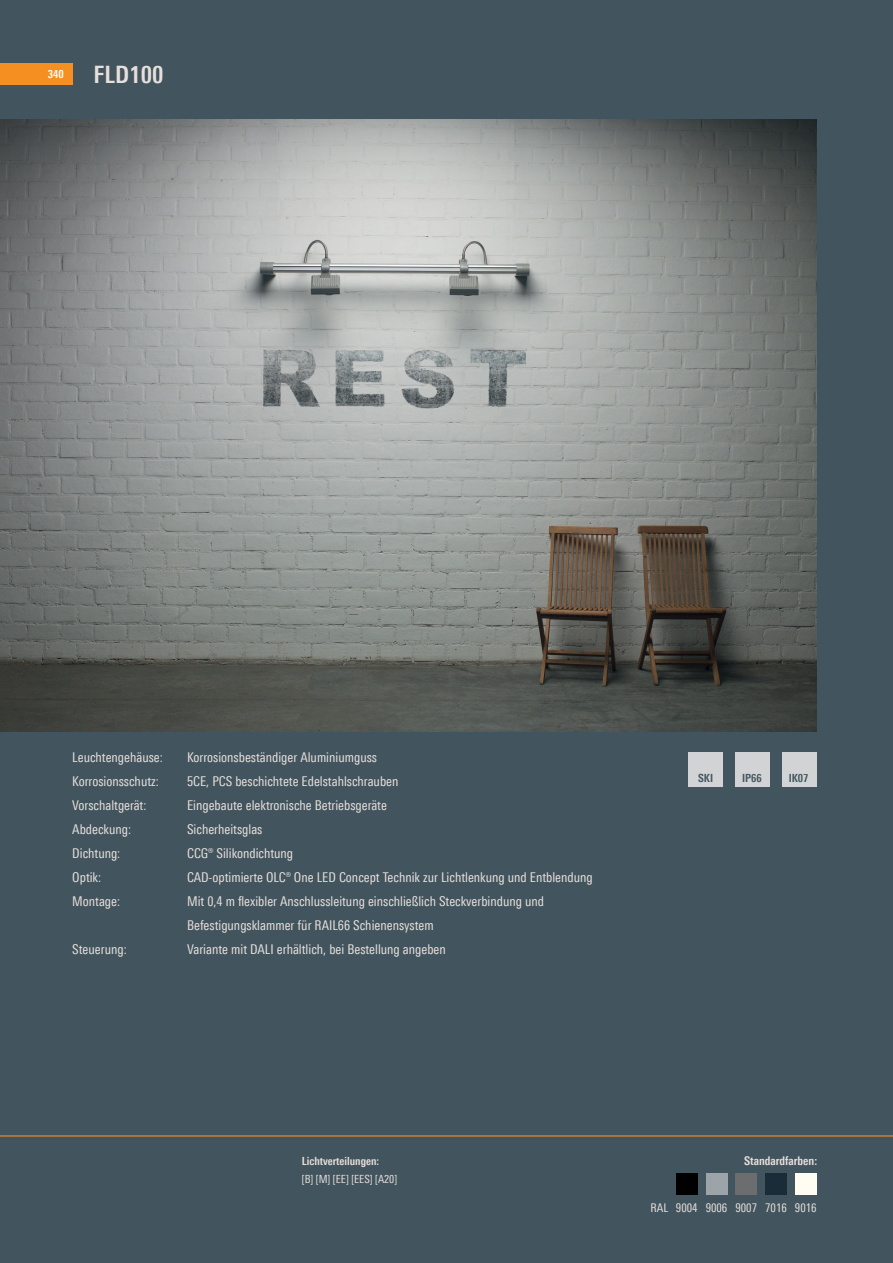
<style>
.page{position:relative;width:893px;height:1263px;background:#42545e}
.page>*{position:absolute;margin:0;border:0;box-sizing:border-box;transform-origin:0 0}
.t1{font:700 24px "Linotype Univers 620 Cn";letter-spacing:.005em;color:#e6dfdb}
.body{font:13.5px/24px "Linotype Univers 420 Cn";color:#e6dfdb}
.t2{font:12px "Linotype Univers 420 Cn";color:#e6dfdb}
.t3{font:700 12px "Linotype Univers 620 Cn";color:#e6dfdb}
.light_source_tab{font:11.25px/18px "Linotype Univers 420 Cn";color:#e6dfdb}
.title_CL{font:700 11.25px "Linotype Univers 620 Cn";color:#42545e}
.t4{font:700 11.25px "Linotype Univers 620 Cn";color:#fff}
.s1{font-family:"Linotype Univers 620 Cn";font-weight:700}
</style>
<div class="page">
<div style="left:0;top:64px;width:72px;height:21px;background:#f68f22"></div>
<hr style="left:0;top:1135px;width:893px;height:1px;background:#f68f22">
<div style="left:736px;top:1174px;width:21px;height:21px;background:#6c6d6f"></div>
<div style="left:706px;top:1174px;width:21px;height:21px;background:#9ca4a9"></div>
<div style="left:676px;top:1174px;width:21px;height:21px;background:#000"></div>
<div style="left:765px;top:1174px;width:22px;height:21px;background:#192c37"></div>
<div style="left:795px;top:1174px;width:21px;height:21px;background:#fffdf1"></div>
<div style="left:736px;top:753px;width:34px;height:34px;background:#d1d3d5"></div>
<div style="left:782px;top:753px;width:34px;height:34px;background:#d1d3d5"></div>
<img style="left:0;top:119px;width:816px;height:612px">
<div style="left:689px;top:753px;width:34px;height:34px;background:#d1d3d5"></div>
<p class="t4" style="left:48px;top:68px;width:17px">340</p>
<p class="t1" style="left:94px;top:60px;width:72px">FLD100</p>
<p class="body" style="left:72px;top:745px;width:92px">Leuchtengehäuse:<br>Korrosionsschutz:<br>Vorschaltgerät:</p>
<p class="body" style="left:72px;top:817px;width:60px">Abdeckung:<br>Dichtung:<br>Optik:<br>Montage:</p>
<p class="body" style="left:72px;top:937px;width:56px">Steuerung:</p>
<p class="body" style="left:187px;top:745px;width:213px">Korrosionsbeständiger Aluminiumguss<br>5CE, PCS beschichtete Edelstahlschrauben</p>
<p class="body" style="left:187px;top:793px;width:201px">Eingebaute elektronische Betriebsgeräte</p>
<p class="body" style="left:187px;top:817px;width:77px">Sicherheitsglas</p>
<p class="body" style="left:187px;top:841px;width:108px">CCG® Silikondichtung</p>
<p class="body" style="left:187px;top:865px;width:407px">CAD-optimierte OLC® One LED Concept Technik zur Lichtlenkung und Entblendung</p>
<p class="body" style="left:187px;top:889px;width:358px">Mit 0,4 m flexibler Anschlussleitung einschließlich Steckverbindung und<br>Befestigungsklammer für RAIL66 Schienensystem</p>
<p class="body" style="left:187px;top:937px;width:260px">Variante mit DALI erhältlich, bei Bestellung angeben</p>
<p class="title_CL" style="left:698px;top:772px;width:16px">SKI</p>
<p class="title_CL" style="left:742px;top:772px;width:21px">IP66</p>
<p class="title_CL" style="left:789px;top:772px;width:21px">IK07</p>
<p class="light_source_tab" style="left:302px;top:1152px;width:97px"><span class="s1">Lichtverteilungen:<br></span>[B] [M] [EE] [EES] [A20]</p>
<p class="t3" style="left:744px;top:1154px;width:75px">Standardfarben:</p>
<p class="t2" style="left:651px;top:1201px;width:168px">RAL 9004 9006 9007 7016 9016</p>
</div>
